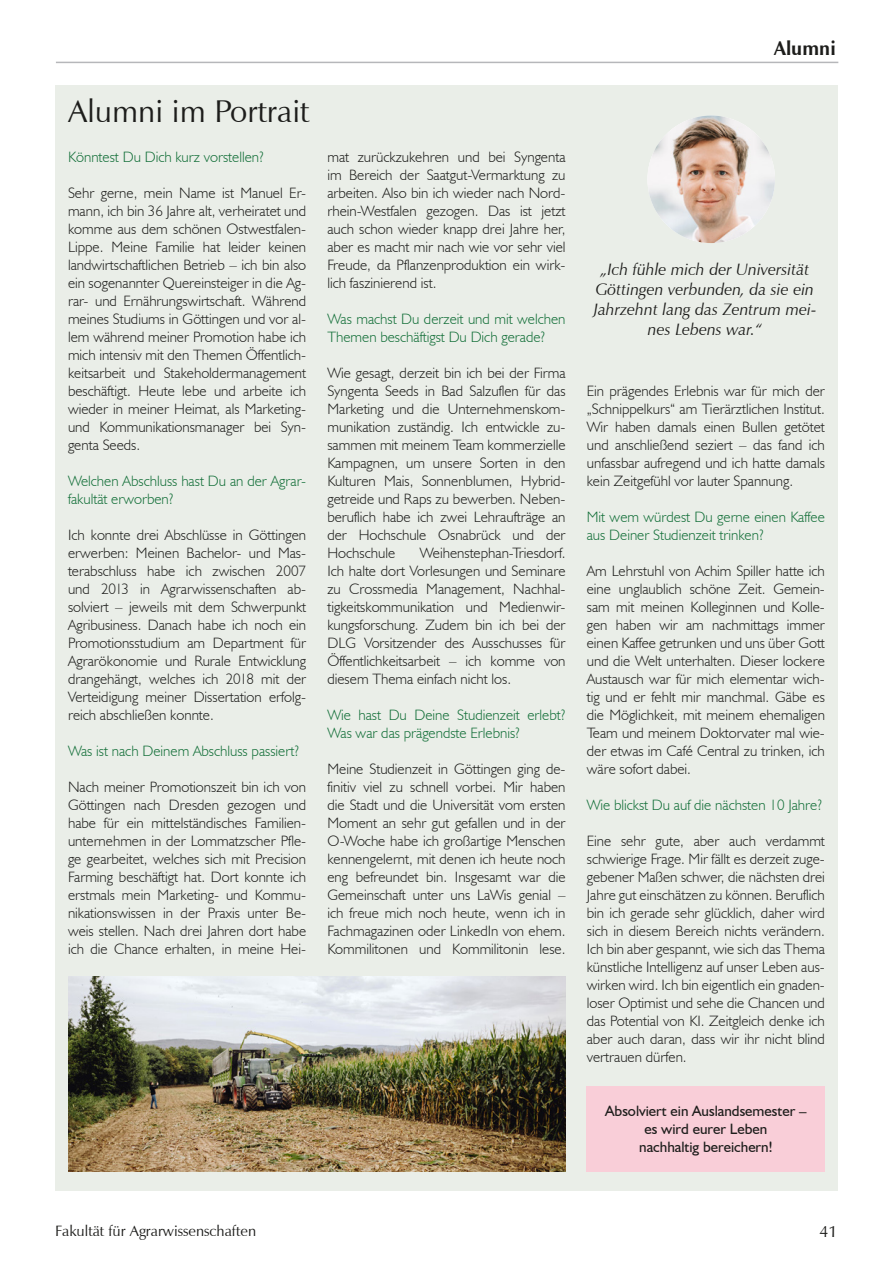
<style>
.page{position:relative;width:893px;height:1263px;background:#fff}
.page>*{position:absolute;margin:0;border:0;box-sizing:border-box;transform-origin:0 0}
.t1{font:31.5px "Zapf Humanist 601 BT";color:#1d1d1b}
.t2{font:700 19.5px "Zapf Humanist 601 BT";color:#1d1d1b}
.t3{font:italic 16.5px/19.8px "Zapf Humanist 601 BT";color:#1d1d1b;text-align:center}
.t4{font:16.5px "Zapf Humanist 601 BT";color:#1d1d1b}
.t5{font:300 15px/18px "Humanist 521 BT";color:#1d1d1b;text-align:justify}
.t6{font:300 15px/18px "Humanist 521 BT";color:#116e37}
.t7{font:15px/18px "Humanist 521 BT";color:#1d1d1b;text-align:center}
.t8{font:15px "Zapf Humanist 601 BT";color:#1d1d1b}
</style>
<div class="page">
<hr style="left:56px;top:62px;width:782px;height:1px;background:#b6b7ba">
<div style="left:55px;top:85px;width:783px;height:1106px;background:#eaeee8"></div>
<img style="left:647px;top:116px;width:128px;height:127px;border-radius:64px">
<img style="left:68px;top:977px;width:498px;height:194px">
<div style="left:587px;top:1086px;width:238px;height:85px;background:#f9ced8"></div>
<h1 class="t1" style="left:68px;top:91px;width:243px">Alumni im Portrait</h1>
<p class="t6" style="left:68px;top:148px;width:197px">Könntest Du Dich kurz vorstellen?</p>
<p class="t5" style="left:68px;top:184px;width:240px">Sehr gerne, mein Name ist Manuel Er&shy;mann, ich bin 36 Jahre alt, verheiratet und komme aus dem schönen Ostwestfalen-Lippe. Meine Familie hat leider keinen landwirtschaftlichen Betrieb – ich bin also ein sogenannter Quereinsteiger in die Ag&shy;rar- und Ernährungswirtschaft. Während meines Studiums in Göttingen und vor al&shy;lem während meiner Promotion habe ich mich intensiv mit den Themen Öffentlich&shy;keitsarbeit und Stakeholdermanagement beschäftigt. Heute lebe und arbeite ich wieder in meiner Heimat, als Marketing&shy;und Kommunikationsmanager bei Syn&shy;genta Seeds.</p>
<p class="t6" style="left:68px;top:472px;width:240px">Welchen Abschluss hast Du an der Agrar&shy;fakultät erworben?</p>
<p class="t5" style="left:68px;top:526px;width:240px">Ich konnte drei Abschlüsse in Göttingen erwerben: Meinen Bachelor- und Mas&shy;terabschluss habe ich zwischen 2007 und 2013 in Agrarwissenschaften ab&shy;solviert – jeweils mit dem Schwerpunkt Agribusiness. Danach habe ich noch ein Promotionsstudium am Department für Agrarökonomie und Rurale Entwicklung drangehängt, welches ich 2018 mit der Verteidigung meiner Dissertation erfolg&shy;reich abschließen konnte.</p>
<p class="t6" style="left:68px;top:742px;width:233px">Was ist nach Deinem Abschluss passiert?</p>
<p class="t5" style="left:68px;top:778px;width:240px">Nach meiner Promotionszeit bin ich von Göttingen nach Dresden gezogen und habe für ein mittelständisches Familien&shy;unternehmen in der Lommatzscher Pfle&shy;ge gearbeitet, welches sich mit Precision Farming beschäftigt hat. Dort konnte ich erstmals mein Marketing- und Kommu&shy;nikationswissen in der Praxis unter Be&shy;weis stellen. Nach drei Jahren dort habe ich die Chance erhalten, in meine Hei-</p>
<p class="t5" style="left:327px;top:148px;width:240px">mat zurückzukehren und bei Syngenta im Bereich der Saatgut-Vermarktung zu arbeiten. Also bin ich wieder nach Nord&shy;rhein-Westfalen gezogen. Das ist jetzt auch schon wieder knapp drei Jahre her, aber es macht mir nach wie vor sehr viel Freude, da Pflanzenproduktion ein wirk&shy;lich faszinierend ist.</p>
<p class="t6" style="left:327px;top:310px;width:240px">Was machst Du derzeit und mit welchen<br>Themen beschäftigst Du Dich gerade?</p>
<p class="t5" style="left:327px;top:364px;width:240px">Wie gesagt, derzeit bin ich bei der Firma Syngenta Seeds in Bad Salzuflen für das Marketing und die Unternehmenskom&shy;munikation zuständig. Ich entwickle zu&shy;sammen mit meinem Team kommerzielle Kampagnen, um unsere Sorten in den Kulturen Mais, Sonnenblumen, Hybrid&shy;getreide und Raps zu bewerben. Neben&shy;beruflich habe ich zwei Lehraufträge an der Hochschule Osnabrück und der Hochschule</p>
<p class="t5" style="left:327px;top:544px;width:240px;text-indent:92px">Weihenstephan-Triesdorf.<br>Ich halte dort Vorlesungen und Seminare zu Crossmedia Management, Nachhal&shy;tigkeitskommunikation und Medienwir&shy;kungsforschung. Zudem bin ich bei der DLG Vorsitzender des Ausschusses für Öffentlichkeitsarbeit – ich komme von diesem Thema einfach nicht los.</p>
<p class="t6" style="left:327px;top:706px;width:240px">Wie hast Du Deine Studienzeit erlebt?<br>Was war das prägendste Erlebnis?</p>
<p class="t5" style="left:327px;top:760px;width:240px">Meine Studienzeit in Göttingen ging de&shy;finitiv viel zu schnell vorbei. Mir haben die Stadt und die Universität vom ersten Moment an sehr gut gefallen und in der O-Woche habe ich großartige Menschen kennengelernt, mit denen ich heute noch eng befreundet bin. Insgesamt war die Gemeinschaft unter uns LaWis genial – ich freue mich noch heute, wenn ich in Fachmagazinen oder LinkedIn von ehem.<br>Kommilitonen und Kommilitonin lese.</p>
<h2 class="t2" style="left:774px;top:36px;width:63px">Alumni</h2>
<p class="t3" style="left:593px;top:260px;width:224px">„Ich fühle mich der Universität<br>Göttingen verbunden, da sie ein<br>Jahrzehnt lang das Zentrum mei&shy;nes Lebens war.“</p>
<p class="t5" style="left:587px;top:382px;width:240px">Ein prägendes Erlebnis war für mich der „Schnippelkurs“ am Tierärztlichen Institut.<br>Wir haben damals einen Bullen getötet und anschließend seziert – das fand ich unfassbar aufregend und ich hatte damals kein Zeitgefühl vor lauter Spannung.</p>
<p class="t6" style="left:587px;top:508px;width:240px">Mit wem würdest Du gerne einen Kaffee aus Deiner Studienzeit trinken?</p>
<p class="t5" style="left:587px;top:562px;width:240px">Am Lehrstuhl von Achim Spiller hatte ich eine unglaublich schöne Zeit. Gemein&shy;sam mit meinen Kolleginnen und Kolle&shy;gen haben wir am nachmittags immer einen Kaffee getrunken und uns über Gott und die Welt unterhalten. Dieser lockere Austausch war für mich elementar wich&shy;tig und er fehlt mir manchmal. Gäbe es die Möglichkeit, mit meinem ehemaligen Team und meinem Doktorvater mal wie&shy;der etwas im Café Central zu trinken, ich wäre sofort dabei.</p>
<p class="t6" style="left:587px;top:796px;width:237px">Wie blickst Du auf die nächsten 10 Jahre?</p>
<p class="t5" style="left:587px;top:832px;width:240px">Eine sehr gute, aber auch verdammt schwierige Frage. Mir fällt es derzeit zuge&shy;gebener Maßen schwer, die nächsten drei Jahre gut einschätzen zu können. Beruflich bin ich gerade sehr glücklich, daher wird sich in diesem Bereich nichts verändern.<br>Ich bin aber gespannt, wie sich das Thema künstliche Intelligenz auf unser Leben aus&shy;wirken wird. Ich bin eigentlich ein gnaden&shy;loser Optimist und sehe die Chancen und das Potential von KI. Zeitgleich denke ich aber auch daran, dass wir ihr nicht blind vertrauen dürfen.</p>
<p class="t7" style="left:605px;top:1102px;width:203px">Absolviert ein Auslandsemester – es wird eurer Leben<br>nachhaltig bereichern!</p>
<p class="t8" style="left:55px;top:1222px;width:202px">Fakultät für Agrarwissenschaften</p>
<p class="t4" style="left:820px;top:1221px;width:20px">41</p>
</div>
